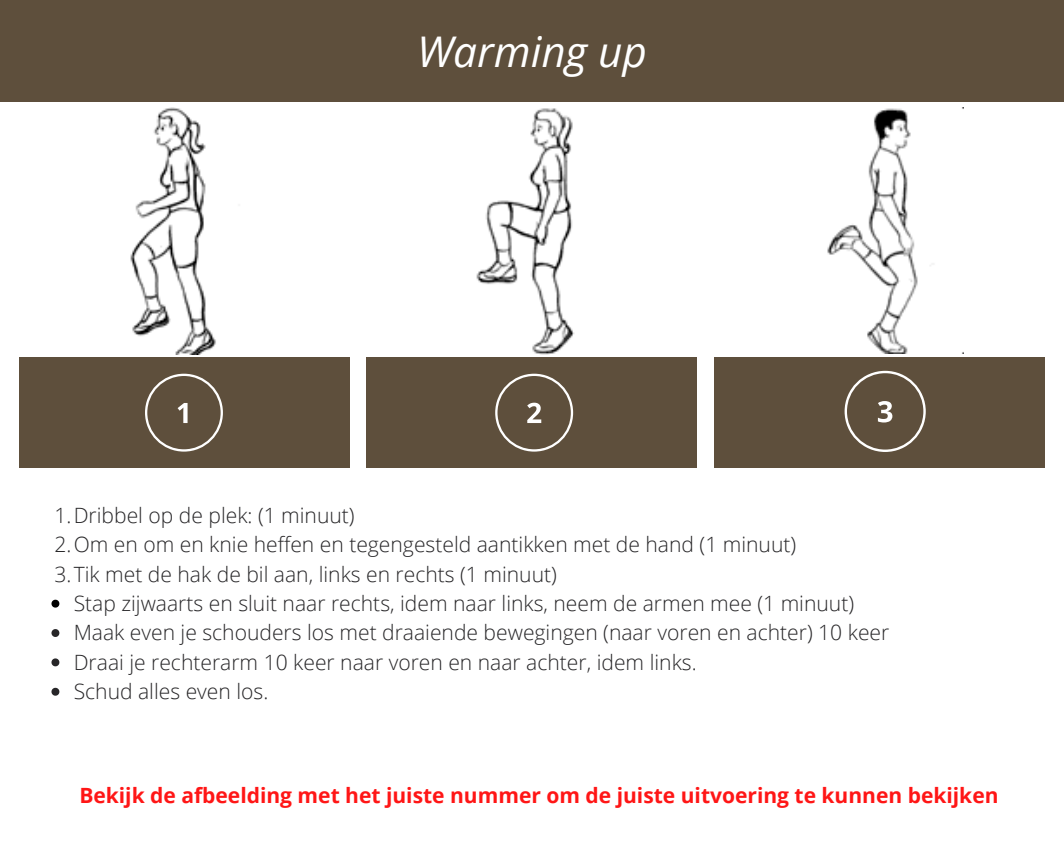
<style>
.page{position:relative;width:1064px;height:851px;background:#fff}
.page>*{position:absolute;margin:0;border:0;box-sizing:border-box;transform-origin:0 0}
.t1{font:italic 42.3px "Open Sans";color:#fff}
.t2{font:300 21px/29.4px "Open Sans";color:#272628}
.t3{font:700 21px "Open Sans";color:#ff1616}
</style>
<div class="page">
<div style="left:0;top:0;width:1063px;height:102px;background:#5e4f3c"></div>
<div style="left:19px;top:357px;width:330px;height:111px;background:#5e4f3c"></div>
<div style="left:367px;top:357px;width:329px;height:111px;background:#5e4f3c"></div>
<div style="left:714px;top:357px;width:330px;height:111px;background:#5e4f3c"></div>
<svg style="left:51px;top:599px;width:8px;height:8px"></svg>
<svg style="left:51px;top:629px;width:8px;height:8px"></svg>
<svg style="left:51px;top:658px;width:8px;height:8px"></svg>
<svg style="left:51px;top:687px;width:8px;height:8px"></svg>
<svg style="left:145px;top:373px;width:78px;height:78px"></svg>
<svg style="left:495px;top:373px;width:78px;height:78px"></svg>
<svg style="left:844px;top:371px;width:81px;height:81px"></svg>
<img style="left:130px;top:108px;width:86px;height:246px">
<img style="left:476px;top:108px;width:99px;height:246px">
<img style="left:827px;top:107px;width:136px;height:247px">
<h1 class="t1" style="left:417px;top:22px;width:231px">Warming up</h1>
<p class="t2" style="left:55px;top:500px;width:743px">1.Dribbel op de plek: (1 minuut)<br>2.Om en om en knie heffen en tegengesteld aantikken met de hand (1 minuut)<br>3.Tik met de hak de bil aan, links en rechts (1 minuut)</p>
<p class="t2" style="left:74px;top:588px;width:816px">Stap zijwaarts en sluit naar rechts, idem naar links, neem de armen mee (1 minuut)<br>Maak even je schouders los met draaiende bewegingen (naar voren en achter) 10 keer Draai je rechterarm 10 keer naar voren en naar achter, idem links.<br>Schud alles even los.</p>
<p class="t3" style="left:79px;top:780px;width:920px">Bekijk de afbeelding met het juiste nummer om de juiste uitvoering te kunnen bekijken</p>
</div>
